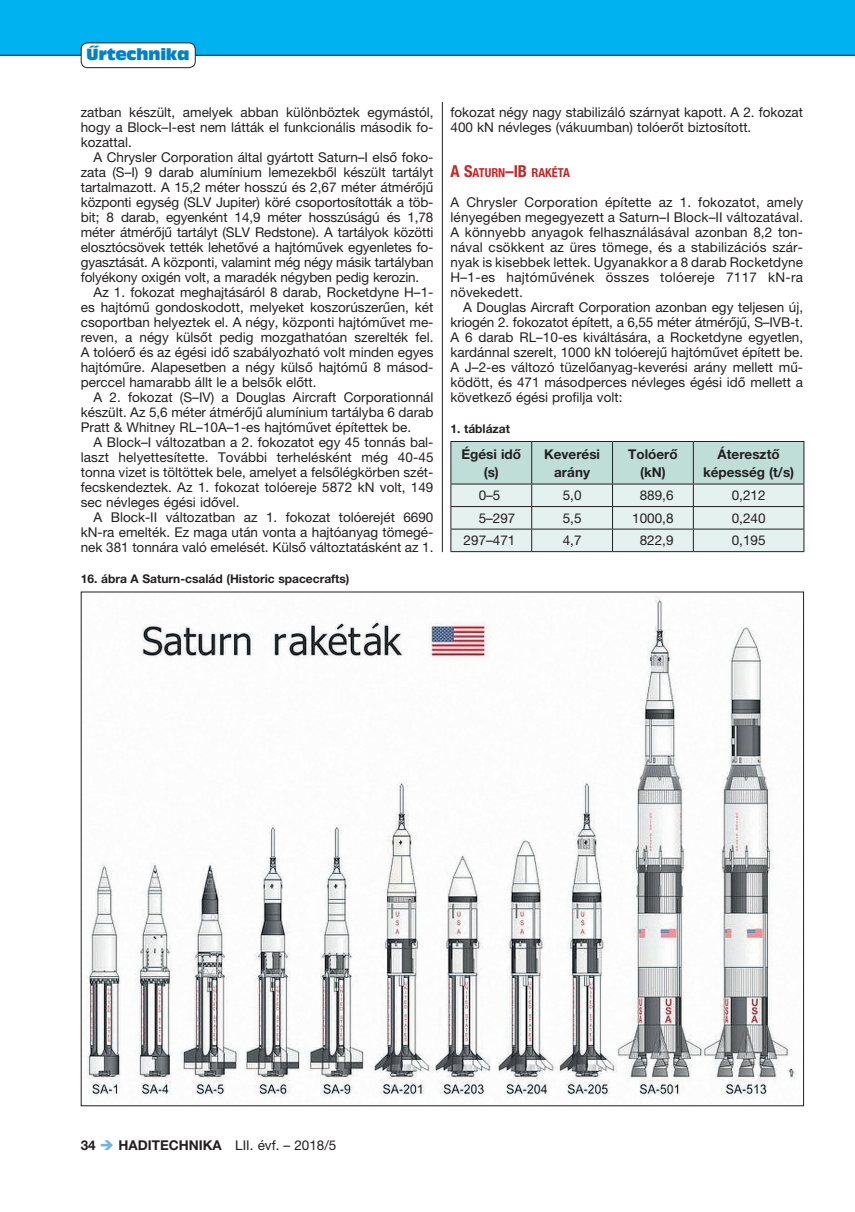
<style>
.page{position:relative;width:855px;height:1212px;background:#fff}
.page>*{position:absolute;margin:0;border:0;box-sizing:border-box;transform-origin:0 0}
.t1{font:15px "Antique Olive Compact";letter-spacing:-.02em;color:#0082c8}
.t2{font:13.5px/15px "Helvetica Neue LT Pro";color:#231f20;text-align:justify}
.t3{font:700 13.5px/18px "Helvetica Neue LT Pro";color:#231f20;text-align:center}
.t4{font:700 condensed 12.3px "Helvetica Neue LT Pro";color:#c62626}
.t5{font:700 12px "Helvetica Neue LT Pro";color:#231f20}
.s1{font-size:16.5px}
.s2{font-weight:700}
.s3{color:#76b1df}
</style>
<div class="page">
<div style="left:0;top:0;width:855px;height:55px;background:#00b2ef"></div>
<hr style="left:0;top:55px;width:855px;height:1px;background:#231f20">
<div style="left:81px;top:43px;width:114px;height:25px;background:#fff;border-radius:6px"></div>
<div style="left:81px;top:43px;width:115px;height:25px;border:1px solid #231f20;border-radius:6px"></div>
<svg style="left:450px;top:442px;width:354px;height:109px;background:#cee0dc"></svg>
<hr style="left:450px;top:551px;width:81px;height:1px;background:#231f20">
<hr style="left:531px;top:551px;width:81px;height:1px;background:#231f20">
<hr style="left:612px;top:551px;width:81px;height:1px;background:#231f20">
<hr style="left:693px;top:551px;width:111px;height:1px;background:#231f20">
<hr style="left:450px;top:441px;width:81px;height:1px;background:#231f20">
<hr style="left:450px;top:442px;width:1px;height:42px;background:#231f20">
<hr style="left:531px;top:441px;width:81px;height:1px;background:#231f20">
<hr style="left:612px;top:441px;width:81px;height:1px;background:#231f20">
<hr style="left:693px;top:441px;width:111px;height:1px;background:#231f20">
<hr style="left:803px;top:442px;width:1px;height:42px;background:#231f20">
<hr style="left:450px;top:484px;width:81px;height:1px;background:#231f20">
<hr style="left:531px;top:484px;width:81px;height:1px;background:#231f20">
<hr style="left:612px;top:484px;width:81px;height:1px;background:#231f20">
<hr style="left:693px;top:484px;width:111px;height:1px;background:#231f20">
<img style="left:83px;top:597px;width:713px;height:500px">
<hr style="left:442px;top:102px;width:1px;height:450px;background:#231f20">
<p class="t1" style="left:86px;top:44px;width:105px">Űrtechnika</p>
<p class="t2" style="left:81px;top:105px;width:354px">zatban készült, amelyek abban különböztek egymástól, hogy a Block–I-est nem látták el funkcionális második fo&shy;kozattal.</p>
<p class="t2" style="left:81px;top:150px;width:354px;text-indent:13px">A Chrysler Corporation által gyártott Saturn–I első foko&shy;zata (S–I) 9 darab alumínium lemezekből készült tartályt tartalmazott. A 15,2 méter hosszú és 2,67 méter átmérőjű központi egység (SLV Jupiter) köré csoportosították a töb&shy;bit; 8 darab, egyenként 14,9 méter hosszúságú és 1,78 méter átmérőjű tartályt (SLV Redstone). A tartályok közötti elosztócsövek tették lehetővé a hajtóművek egyenletes fo&shy;gyasztását. A központi, valamint még négy másik tartályban folyékony oxigén volt, a maradék négyben pedig kerozin.</p>
<p class="t2" style="left:81px;top:285px;width:354px;text-indent:13px">Az 1. fokozat meghajtásáról 8 darab, Rocketdyne H–1- es hajtómű gondoskodott, melyeket koszorúszerűen, két csoportban helyeztek el. A négy, központi hajtóművet me&shy;reven, a négy külsőt pedig mozgathatóan szerelték fel.<br>A tolóerő és az égési idő szabályozható volt minden egyes hajtóműre. Alapesetben a négy külső hajtómű 8 másod&shy;perccel hamarabb állt le a belsők előtt.</p>
<p class="t2" style="left:81px;top:390px;width:354px;text-indent:13px">A 2. fokozat (S–IV) a Douglas Aircraft Corporationnál készült. Az 5,6 méter átmérőjű alumínium tartályba 6 darab Pratt &amp; Whitney RL–10A–1-es hajtóművet építettek be.</p>
<p class="t2" style="left:81px;top:435px;width:354px;text-indent:13px">A Block–I változatban a 2. fokozatot egy 45 tonnás bal&shy;laszt helyettesítette. További terhelésként még 40-45 tonna vizet is töltöttek bele, amelyet a felsőlégkörben szét&shy;fecskendeztek. Az 1. fokozat tolóereje 5872 kN volt, 149 sec névleges égési idővel.</p>
<p class="t2" style="left:81px;top:510px;width:354px;text-indent:13px">A Block-II változatban az 1. fokozat tolóerejét 6690 kN-ra emelték. Ez maga után vonta a hajtóanyag tömegé&shy;nek 381 tonnára való emelését. Külső változtatásként az 1.</p>
<p class="t5" style="left:81px;top:571px;width:270px">16. ábra A Saturn-család (Historic spacecrafts)</p>
<p class="t2" style="left:450px;top:105px;width:354px">fokozat négy nagy stabilizáló szárnyat kapott. A 2. fokozat<br>400 kN névleges (vákuumban) tolóerőt biztosított.</p>
<p class="t4" style="left:450px;top:165px;width:121px"><span class="s1">A S</span>ATURN<span class="s1">–IB</span> RAKÉTA</p>
<p class="t2" style="left:450px;top:195px;width:354px">A Chrysler Corporation építette az 1. fokozatot, amely lényegében megegyezett a Saturn–I Block–II változatával.<br>A könnyebb anyagok felhasználásával azonban 8,2 ton&shy;nával csökkent az üres tömege, és a stabilizációs szár&shy;nyak is kisebbek lettek. Ugyanakkor a 8 darab Rocketdyne H–1-es hajtóművének összes tolóereje 7117 kN-ra növekedett.</p>
<p class="t2" style="left:450px;top:300px;width:354px;text-indent:13px">A Douglas Aircraft Corporation azonban egy teljesen új, kriogén 2. fokozatot épített, a 6,55 méter átmérőjű, S–IVB-t.<br>A 6 darab RL–10-es kiváltására, a Rocketdyne egyetlen, kardánnal szerelt, 1000 kN tolóerejű hajtóművet épített be.<br>A J–2-es változó tüzelőanyag-keverési arány mellett mű&shy;ködött, és 471 másodperces névleges égési idő mellett a következő égési profilja volt:</p>
<p class="t5" style="left:450px;top:421px;width:61px">1. táblázat</p>
<p class="t3" style="left:461px;top:444px;width:61px">Égési idő (s)</p>
<p class="t3" style="left:544px;top:444px;width:57px">Keverési arány</p>
<p class="t3" style="left:628px;top:444px;width:51px">Tolóerő (kN)</p>
<p class="t3" style="left:703px;top:444px;width:93px">Áteresztő képesség (t/s)</p>
<p class="t2" style="left:478px;top:488px;width:23px">0–5</p>
<p class="t2" style="left:563px;top:488px;width:20px">5,0</p>
<p class="t2" style="left:640px;top:488px;width:35px">889,6</p>
<p class="t2" style="left:731px;top:488px;width:35px">0,212</p>
<p class="t2" style="left:478px;top:510px;width:38px">5–297</p>
<p class="t2" style="left:563px;top:510px;width:20px">5,5</p>
<p class="t2" style="left:632px;top:510px;width:43px">1000,8</p>
<p class="t2" style="left:731px;top:510px;width:35px">0,240</p>
<p class="t2" style="left:463px;top:533px;width:53px">297–471</p>
<p class="t2" style="left:563px;top:533px;width:20px">4,7</p>
<p class="t2" style="left:640px;top:533px;width:35px">822,9</p>
<p class="t2" style="left:731px;top:533px;width:35px">0,195</p>
<p class="t2" style="left:81px;top:1137px;width:257px"><span class="s2">34</span> <span class="s3">➔</span> <span class="s2">HADITECHNIKA</span> LII. évf. – 2018/5</p>
</div>
